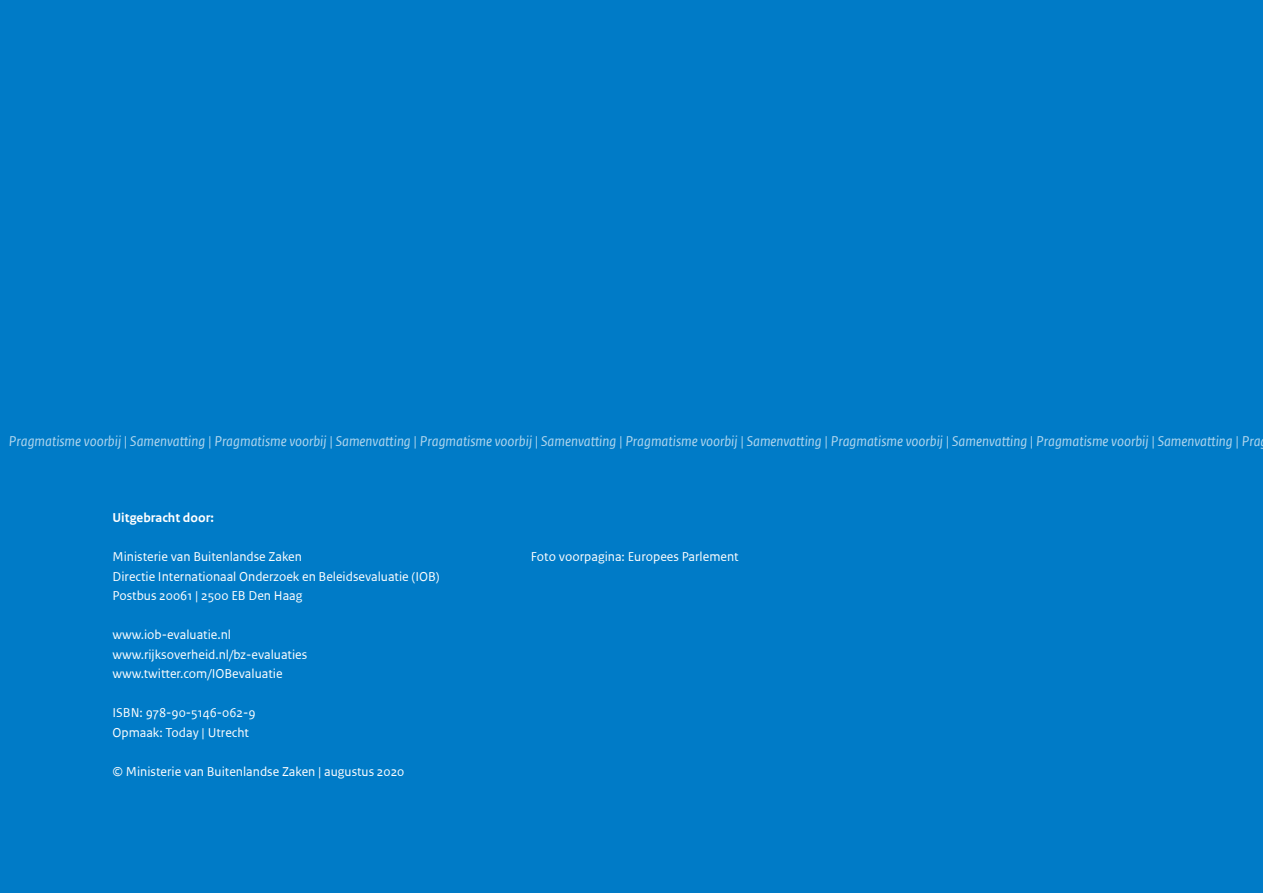
<style>
.page{position:relative;width:1263px;height:893px;background:#007bc7}
.page>*{position:absolute;margin:0;border:0;box-sizing:border-box;transform-origin:0 0}
.t1{font:italic 15px "Rijksoverheid Sans Text TT";color:#b2d7ee}
.t2{font:13.5px/19.5px "Rijksoverheid Sans Text TT";color:#fff}
.t3{font:700 13.5px "Rijksoverheid Sans Text TT";color:#fff}
</style>
<div class="page">
<p class="t1" style="left:9px;top:433px;width:1253px">Pragmatisme voorbij | Samenvatting | Pragmatisme voorbij | Samenvatting | Pragmatisme voorbij | Samenvatting | Pragmatisme voorbij | Samenvatting | Pragmatisme voorbij | Samenvatting | Pragmatisme voorbij | Samenvatting | Pra</p>
<p class="t3" style="left:112px;top:510px;width:103px">Uitgebracht door:</p>
<p class="t2" style="left:112px;top:547px;width:329px">Ministerie van Buitenlandse Zaken<br>Directie Internationaal Onderzoek en Beleidsevaluatie (IOB)<br>Postbus 20061 | 2500 EB Den Haag</p>
<p class="t2" style="left:112px;top:625px;width:196px">www.iob-evaluatie.nl www.rijksoverheid.nl/bz-evaluaties www.twitter.com/IOBevaluatie</p>
<p class="t2" style="left:112px;top:703px;width:145px">ISBN: 978-90-5146-062-9<br>Opmaak: Today | Utrecht</p>
<p class="t2" style="left:112px;top:762px;width:293px">© Ministerie van Buitenlandse Zaken | augustus 2020</p>
<p class="t2" style="left:161px;top:664px;width:10px">t</p>
<p class="t2" style="left:237px;top:703px;width:20px">3 6</p>
<p class="t2" style="left:324px;top:762px;width:48px">juli 2020</p>
<p class="t2" style="left:531px;top:547px;width:209px">Foto voorpagina: Europees Parlement</p>
</div>
